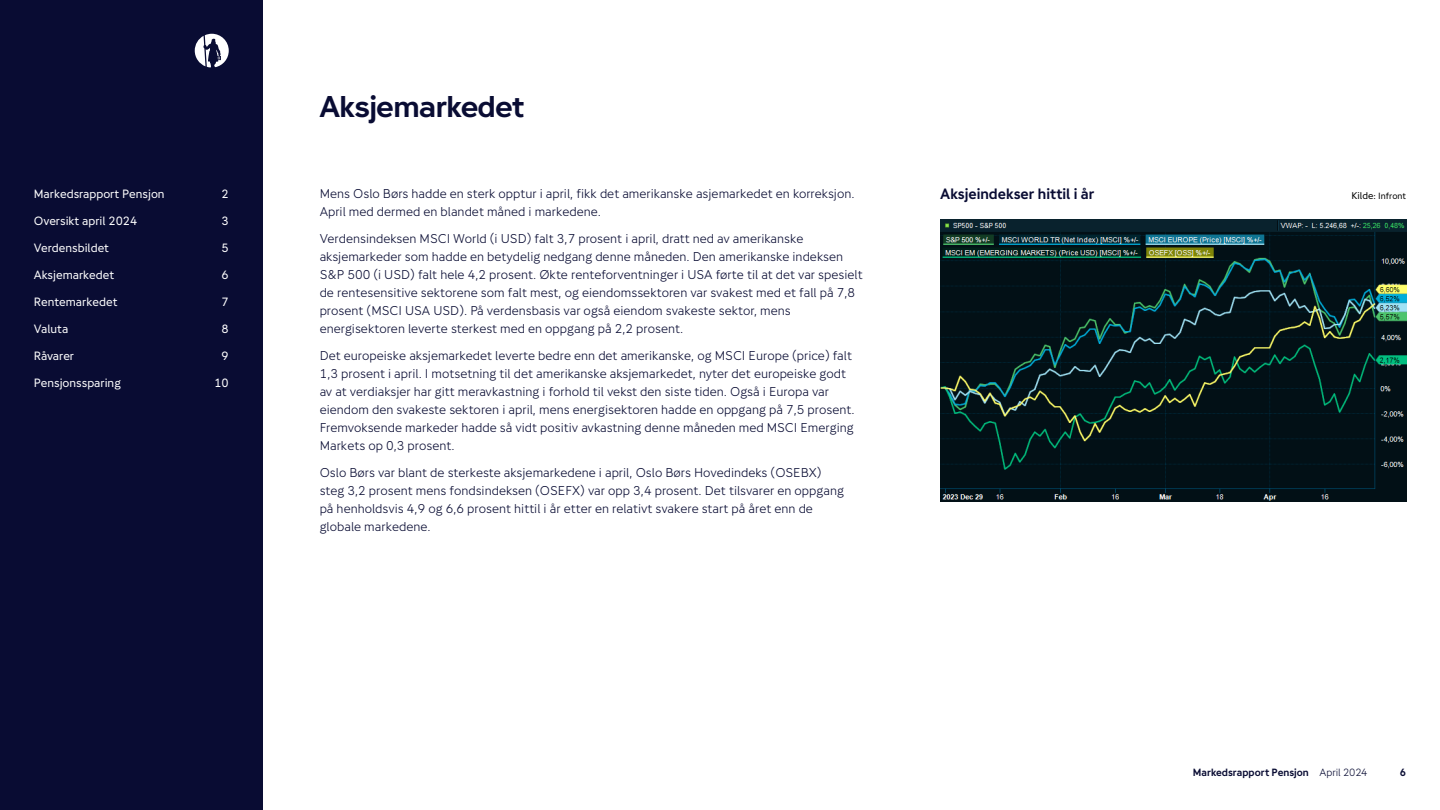
<style>
.page{position:relative;width:1440px;height:810px;background:#fff}
.page>*{position:absolute;margin:0;border:0;box-sizing:border-box;transform-origin:0 0}
.H1_Kapitteltittel{font:30px "Gjensidige Display";letter-spacing:-.015em;color:#090c33}
.H2_Mellomtittel{font:700 15px "Gjensidige Type";color:#090c33}
.P_Brødtekst{font:300 12.75px/18px "Gjensidige Type";color:#090c33}
.t1{font:12px "Gjensidige Type";color:#fff}
.t2{font:700 10.5px "Gjensidige Type";color:#090c33}
.H2_Mellomtittel-2{font:9px "Gjensidige Type";color:#000}
.s1{font-size:9.75px}
.s2{font-weight:300}
</style>
<div class="page">
<div style="left:0;top:0;width:262px;height:810px;background:#090c33"></div>
<svg style="left:195px;top:34px;width:34px;height:33px"></svg>
<img style="left:940px;top:219px;width:466px;height:283px">
<p class="t1" style="left:34px;top:187px;width:132px">Markedsrapport Pensjon</p>
<p class="t1" style="left:222px;top:187px;width:9px">2</p>
<p class="t1" style="left:34px;top:214px;width:105px">Oversikt april 2024</p>
<p class="t1" style="left:222px;top:214px;width:9px">3</p>
<p class="t1" style="left:34px;top:241px;width:77px">Verdensbildet</p>
<p class="t1" style="left:222px;top:241px;width:9px">5</p>
<p class="t1" style="left:34px;top:268px;width:82px">Aksjemarkedet</p>
<p class="t1" style="left:222px;top:268px;width:9px">6</p>
<p class="t1" style="left:34px;top:295px;width:85px">Rentemarkedet</p>
<p class="t1" style="left:222px;top:295px;width:9px">7</p>
<p class="t1" style="left:34px;top:322px;width:36px">Valuta</p>
<p class="t1" style="left:222px;top:322px;width:9px">8</p>
<p class="t1" style="left:34px;top:349px;width:42px">Råvarer</p>
<p class="t1" style="left:222px;top:349px;width:9px">9</p>
<p class="t1" style="left:34px;top:376px;width:89px">Pensjonssparing</p>
<p class="t1" style="left:214px;top:376px;width:16px">10</p>
<p class="H1_Kapitteltittel" style="left:320px;top:89px;width:206px">Aksjemarkedet</p>
<p class="P_Brødtekst" style="left:320px;top:184px;width:536px">Mens Oslo Børs hadde en sterk opptur i april, fikk det amerikanske asjemarkedet en korreksjon.<br>April med dermed en blandet måned i markedene.</p>
<p class="P_Brødtekst" style="left:320px;top:229px;width:545px">Verdensindeksen MSCI World (i USD) falt 3,7 prosent i april, dratt ned av amerikanske aksjemarkeder som hadde en betydelig nedgang denne måneden. Den amerikanske indeksen S&amp;P 500 (i USD) falt hele 4,2 prosent. Økte renteforventninger i USA førte til at det var spesielt de rentesensitive sektorene som falt mest, og eiendomssektoren var svakest med et fall på 7,8 prosent (MSCI USA USD). På verdensbasis var også eiendom svakeste sektor, mens energisektoren leverte sterkest med en oppgang på 2,2 prosent.</p>
<p class="P_Brødtekst" style="left:320px;top:346px;width:537px">Det europeiske aksjemarkedet leverte bedre enn det amerikanske, og MSCI Europe (price) falt 1,3 prosent i april. I motsetning til det amerikanske aksjemarkedet, nyter det europeiske godt av at verdiaksjer har gitt meravkastning i forhold til vekst den siste tiden. Også i Europa var eiendom den svakeste sektoren i april, mens energisektoren hadde en oppgang på 7,5 prosent.<br>Fremvoksende markeder hadde så vidt positiv avkastning denne måneden med MSCI Emerging Markets op 0,3 prosent.</p>
<p class="P_Brødtekst" style="left:320px;top:463px;width:526px">Oslo Børs var blant de sterkeste aksjemarkedene i april, Oslo Børs Hovedindeks (OSEBX) steg 3,2 prosent mens fondsindeksen (OSEFX) var opp 3,4 prosent. Det tilsvarer en oppgang på henholdsvis 4,9 og 6,6 prosent hittil i år etter en relativt svakere start på året enn de globale markedene.</p>
<p class="H2_Mellomtittel" style="left:940px;top:185px;width:156px">Aksjeindekser hittil i år</p>
<p class="H2_Mellomtittel-2" style="left:1351px;top:190px;width:56px"><span class="s1">Kilde:</span> Infront</p>
<p class="t2" style="left:1193px;top:766px;width:176px">Markedsrapport Pensjon <span class="s2">April 2024</span></p>
<p class="t2" style="left:1400px;top:766px;width:8px">6</p>
</div>
